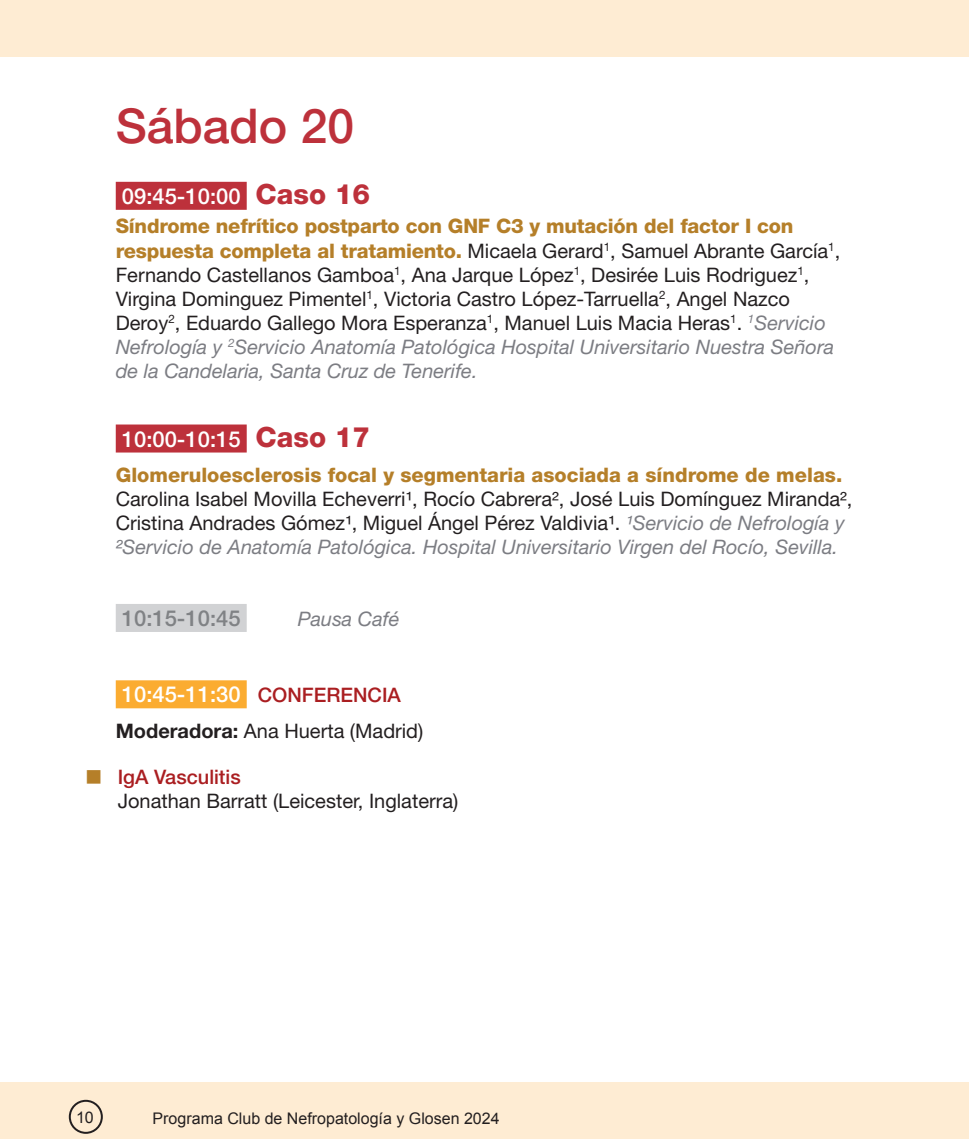
<style>
.page{position:relative;width:969px;height:1139px;background:#fff}
.page>*{position:absolute;margin:0;border:0;box-sizing:border-box;transform-origin:0 0}
.t1{font:500 48px "Helvetica Neue LT Std";color:#bd313b}
.texto{font:500 22px "Helvetica Neue LT Std";color:#fff}
.texto-2{font:500 22px "Helvetica Neue LT Std";color:#808285}
.texto-3{font:20px/24px "Helvetica Neue LT Std";color:#231f20}
.texto-4{font:italic 20px "Helvetica Neue LT Std";color:#7c7d83}
.t2{font:16px "Arial";color:#231f20}
.s1{font-weight:800;font-size:28px;color:#bd313b}
.s2{font-weight:800;color:#b57f29}
.s3{font-style:italic;color:#7c7d83}
.s4{font-size:20px;color:#aa1e21}
.s5{font-weight:700}
.s6{font-weight:500;color:#aa1e21}
</style>
<div class="page">
<div style="left:0;top:0;width:968px;height:57px;background:#feecd3"></div>
<div style="left:0;top:1081px;width:968px;height:57px;background:#feecd3"></div>
<div style="left:69px;top:1099px;width:34px;height:34px;border:2px solid #231f20;border-radius:50%"></div>
<div style="left:116px;top:182px;width:131px;height:28px;background:#bd313b"></div>
<div style="left:116px;top:424px;width:131px;height:28px;background:#bd313b"></div>
<div style="left:116px;top:604px;width:131px;height:28px;background:#d1d2d4"></div>
<div style="left:116px;top:680px;width:131px;height:28px;background:#fbac31"></div>
<p class="t1" style="left:116px;top:97px;width:240px">Sábado 20</p>
<p class="texto" style="left:122px;top:183px;width:250px">09:45-10:00 <span class="s1">Caso 16</span></p>
<p class="texto-3" style="left:116px;top:214px;width:726px"><span class="s2">Síndrome nefrítico postparto con GNF C3 y mutación del factor I con respuesta completa al tratamiento.</span> Micaela Gerard<sup>1</sup>, Samuel Abrante García<sup>1</sup>, Fernando Castellanos Gamboa<sup>1</sup>, Ana Jarque López<sup>1</sup>, Desirée Luis Rodriguez<sup>1</sup>, Virgina Dominguez Pimentel<sup>1</sup>, Victoria Castro López-Tarruella<sup>2</sup>, Angel Nazco Deroy<sup>2</sup>, Eduardo Gallego Mora Esperanza<sup>1</sup>, Manuel Luis Macia Heras<sup>1</sup>. <sup>1</sup><span class="s3">Servicio Nefrología y</span> <sup>2</sup><span class="s3">Servicio Anatomía Patológica Hospital Universitario Nuestra Señora de la Candelaria, Santa Cruz de Tenerife.</span></p>
<p class="texto" style="left:122px;top:425px;width:250px">10:00-10:15 <span class="s1">Caso 17</span></p>
<p class="texto-3" style="left:116px;top:462px;width:738px"><span class="s2">Glomeruloesclerosis focal y segmentaria asociada a síndrome de melas.<br></span>Carolina Isabel Movilla Echeverri¹, Rocío Cabrera², José Luis Domínguez Miranda², Cristina Andrades Gómez¹, Miguel Ángel Pérez Valdivia¹. <span class="s3">¹Servicio de Nefrología y ²Servicio de Anatomía Patológica. Hospital Universitario Virgen del Rocío, Sevilla.</span></p>
<p class="texto-2" style="left:122px;top:605px;width:120px">10:15-10:45</p>
<p class="texto-4" style="left:298px;top:607px;width:103px">Pausa Café</p>
<p class="texto" style="left:122px;top:681px;width:280px">10:45-11:30 <span class="s4">CONFERENCIA</span></p>
<p class="texto-3" style="left:116px;top:718px;width:309px"><span class="s5">Moderadora:</span> Ana Huerta (Madrid)</p>
<p class="texto-3" style="left:118px;top:765px;width:342px"><span class="s6">IgA Vasculitis<br></span>Jonathan Barratt (Leicester, Inglaterra)</p>
<p class="t2" style="left:76px;top:1106px;width:19px">10</p>
<p class="t2" style="left:153px;top:1108px;width:348px">Programa Club de Nefropatología y Glosen 2024</p>
</div>
